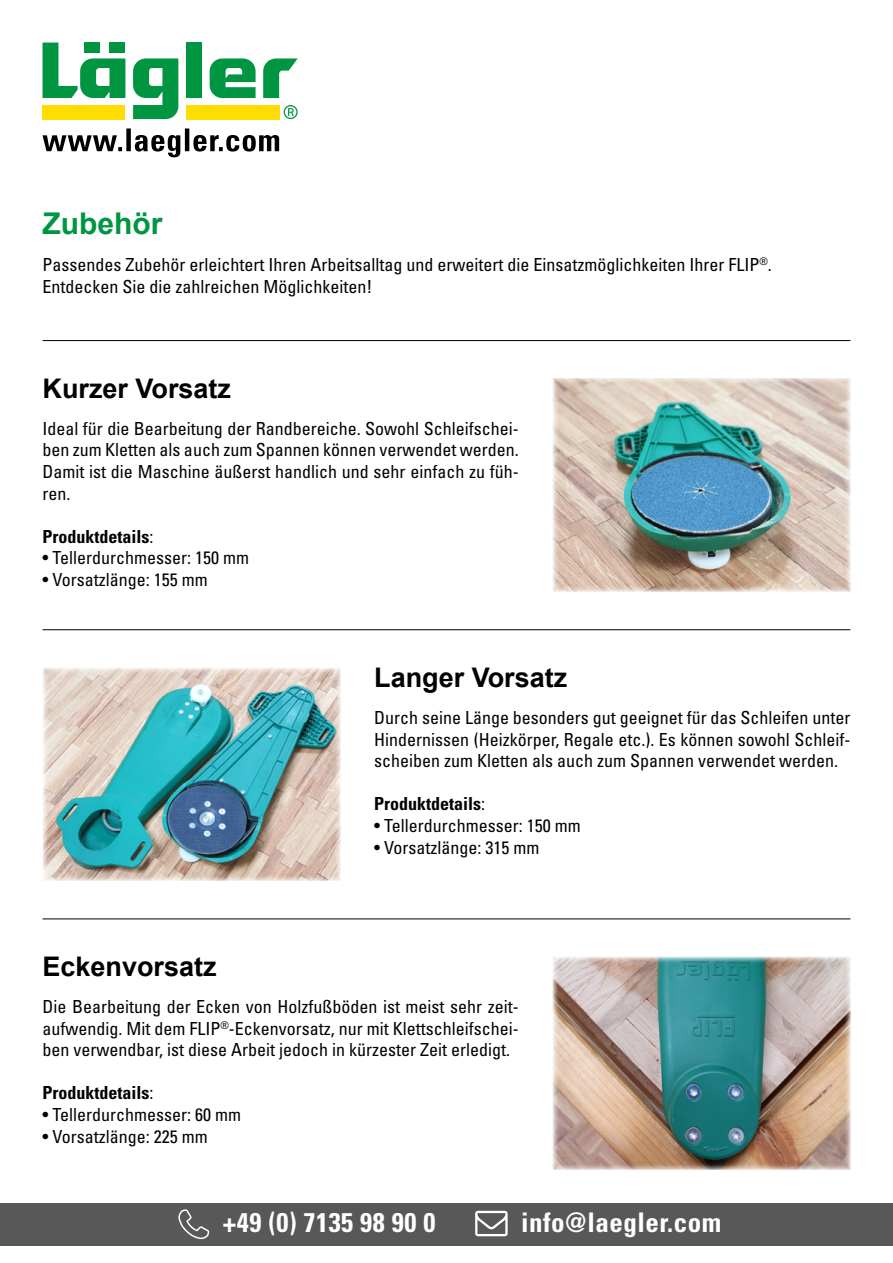
<style>
.page{position:relative;width:893px;height:1263px;background:#fff}
.page>*{position:absolute;margin:0;border:0;box-sizing:border-box;transform-origin:0 0}
.t1{font:700 30px "Arial";color:#009641}
.t2{font:700 condensed 27px "Univers LT Std";letter-spacing:.02em;color:#fff}
.t3{font:700 27px "Arial";color:#020203}
.t4{font:700 27px "Arial";color:#000}
.t5{font:condensed 18px/21.6px "Univers LT Pro";color:#020203;text-align:justify}
.t6{font:700 condensed 18px "Univers LT Pro";color:#020203}
.s1{font-weight:400}
</style>
<div class="page">
<img style="left:553px;top:957px;width:297px;height:212px">
<hr style="left:43px;top:629px;width:807px;height:1px;background:#000">
<hr style="left:43px;top:918px;width:807px;height:1px;background:#000">
<hr style="left:43px;top:340px;width:807px;height:1px;background:#000">
<img style="left:553px;top:378px;width:297px;height:213px">
<img style="left:43px;top:668px;width:297px;height:212px">
<div style="left:0;top:1203px;width:893px;height:43px;background:#595858"></div>
<svg style="left:178px;top:1209px;width:32px;height:31px"></svg>
<svg style="left:475px;top:1211px;width:33px;height:25px"></svg>
<div style="left:43px;top:105px;width:82px;height:14px;background:#fd0"></div>
<div style="left:186px;top:105px;width:93px;height:14px;background:#fd0"></div>
<svg style="left:263px;top:58px;width:35px;height:40px"></svg>
<svg style="left:210px;top:58px;width:46px;height:40px"></svg>
<div style="left:186px;top:43px;width:16px;height:55px;background:#009641"></div>
<svg style="left:133px;top:58px;width:45px;height:61px"></svg>
<svg style="left:43px;top:43px;width:82px;height:55px"></svg>
<svg style="left:284px;top:105px;width:14px;height:14px"></svg>
<svg style="left:43px;top:128px;width:236px;height:29px"></svg>
<h1 class="t1" style="left:43px;top:203px;width:121px">Zubehör</h1>
<p class="t5" style="left:43px;top:254px;width:731px">Passendes Zubehör erleichtert Ihren Arbeitsalltag und erweitert die Einsatzmöglichkeiten Ihrer FLIP<sup>®</sup>.<br>Entdecken Sie die zahlreichen Möglichkeiten!</p>
<h2 class="t3" style="left:43px;top:370px;width:190px">Kurzer Vorsatz</h2>
<p class="t5" style="left:43px;top:417px;width:478px">Ideal für die Bearbeitung der Randbereiche. Sowohl Schleifschei&shy;ben zum Kletten als auch zum Spannen können verwendet werden.<br>Damit ist die Maschine äußerst handlich und sehr einfach zu füh&shy;ren.</p>
<p class="t6" style="left:43px;top:525px;width:113px">Produktdetails<span class="s1">:</span></p>
<p class="t5" style="left:43px;top:547px;width:208px">• Tellerdurchmesser: 150 mm</p>
<p class="t5" style="left:43px;top:568px;width:167px">• Vorsatzlänge: 155 mm</p>
<h2 class="t3" style="left:374px;top:659px;width:195px">Langer Vorsatz</h2>
<p class="t5" style="left:374px;top:706px;width:478px">Durch seine Länge besonders gut geeignet für das Schleifen unter Hindernissen (Heizkörper, Regale etc.). Es können sowohl Schleif&shy;scheiben zum Kletten als auch zum Spannen verwendet werden.</p>
<p class="t6" style="left:374px;top:793px;width:113px">Produktdetails<span class="s1">:</span></p>
<p class="t5" style="left:374px;top:814px;width:208px">• Tellerdurchmesser: 150 mm</p>
<p class="t5" style="left:374px;top:836px;width:167px">• Vorsatzlänge: 315 mm</p>
<h2 class="t4" style="left:43px;top:948px;width:176px">Eckenvorsatz</h2>
<p class="t5" style="left:43px;top:995px;width:478px">Die Bearbeitung der Ecken von Holzfußböden ist meist sehr zeit&shy;aufwendig. Mit dem FLIP<sup>®</sup>-Eckenvorsatz, nur mit Klettschleifschei&shy;ben verwendbar, ist diese Arbeit jedoch in kürzester Zeit erledigt.</p>
<p class="t6" style="left:43px;top:1082px;width:113px">Produktdetails<span class="s1">:</span></p>
<p class="t5" style="left:43px;top:1103px;width:200px">• Tellerdurchmesser: 60 mm</p>
<p class="t5" style="left:43px;top:1125px;width:167px">• Vorsatzlänge: 225 mm</p>
<h2 class="t2" style="left:223px;top:1206px;width:214px">+49 (0) 7135 98 90 0</h2>
<h2 class="t2" style="left:521px;top:1206px;width:202px">info@laegler.com</h2>
</div>
